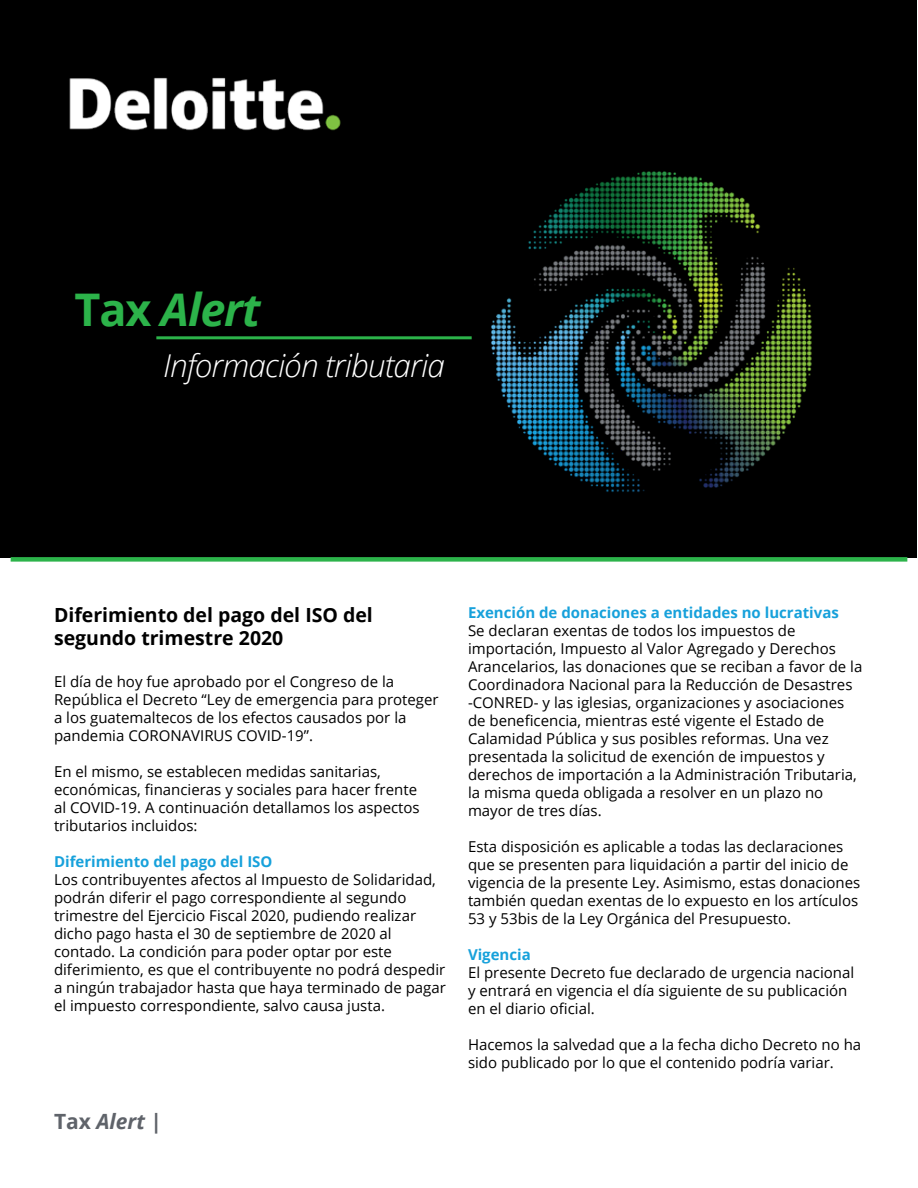
<style>
.page{position:relative;width:918px;height:1188px;background:#fff}
.page>*{position:absolute;margin:0;border:0;box-sizing:border-box;transform-origin:0 0}
.t1{font:italic 700 45px "Open Sans";letter-spacing:-.025em;color:#2cb34a}
.t2{font:italic 300 31.5px "Open Sans";letter-spacing:-.025em;color:#fff}
.t3{font:italic 700 21px "Open Sans";color:#5f636a}
.t4{font:700 19.5px/23.4px "Open Sans";color:#000}
.t5{font:15px/18px "Open Sans";color:#000}
.t6{font:700 15px "Open Sans";color:#17a1db}
.s1{font-style:normal}
</style>
<div class="page">
<div style="left:1px;top:1px;width:916px;height:557px;background:#000"></div>
<hr style="left:156px;top:336px;width:316px;height:3px;background:#2cb34a">
<div style="left:11px;top:557px;width:896px;height:5px;background:#2cb34a"></div>
<img style="left:69px;top:77px;width:272px;height:54px">
<img style="left:491px;top:171px;width:321px;height:321px">
<h1 class="t1" style="left:75px;top:278px;width:188px"><span class="s1">Tax</span> Alert</h1>
<h2 class="t2" style="left:163px;top:344px;width:283px">Información tributaria</h2>
<h3 class="t4" style="left:54px;top:603px;width:320px">Diferimiento del pago del ISO del segundo trimestre 2020</h3>
<p class="t5" style="left:54px;top:672px;width:386px">El día de hoy fue aprobado por el Congreso de la República el Decreto “Ley de emergencia para proteger a los guatemaltecos de los efectos causados por la pandemia CORONAVIRUS COVID-19”.</p>
<p class="t5" style="left:54px;top:762px;width:367px">En el mismo, se establecen medidas sanitarias, económicas, financieras y sociales para hacer frente al COVID-19. A continuación detallamos los aspectos tributarios incluidos:</p>
<p class="t6" style="left:54px;top:851px;width:220px">Diferimiento del pago del ISO</p>
<p class="t5" style="left:54px;top:870px;width:394px">Los contribuyentes afectos al Impuesto de Solidaridad, podrán diferir el pago correspondiente al segundo trimestre del Ejercicio Fiscal 2020, pudiendo realizar dicho pago hasta el 30 de septiembre de 2020 al contado. La condición para poder optar por este diferimiento, es que el contribuyente no podrá despedir a ningún trabajador hasta que haya terminado de pagar el impuesto correspondiente, salvo causa justa.</p>
<h3 class="t3" style="left:54px;top:1106px;width:110px"><span class="s1">Tax</span> Alert |</h3>
<p class="t6" style="left:468px;top:602px;width:372px">Exención de donaciones a entidades no lucrativas</p>
<p class="t5" style="left:468px;top:622px;width:396px">Se declaran exentas de todos los impuestos de importación, Impuesto al Valor Agregado y Derechos Arancelarios, las donaciones que se reciban a favor de la Coordinadora Nacional para la Reducción de Desastres -CONRED- y las iglesias, organizaciones y asociaciones de beneficencia, mientras esté vigente el Estado de Calamidad Pública y sus posibles reformas. Una vez presentada la solicitud de exención de impuestos y derechos de importación a la Administración Tributaria, la misma queda obligada a resolver en un plazo no mayor de tres días.</p>
<p class="t5" style="left:468px;top:838px;width:394px">Esta disposición es aplicable a todas las declaraciones que se presenten para liquidación a partir del inicio de vigencia de la presente Ley. Asimismo, estas donaciones también quedan exentas de lo expuesto en los artículos 53 y 53bis de la Ley Orgánica del Presupuesto.</p>
<p class="t6" style="left:468px;top:944px;width:64px">Vigencia</p>
<p class="t5" style="left:468px;top:964px;width:388px">El presente Decreto fue declarado de urgencia nacional y entrará en vigencia el día siguiente de su publicación en el diario oficial.</p>
<p class="t5" style="left:468px;top:1036px;width:395px">Hacemos la salvedad que a la fecha dicho Decreto no ha sido publicado por lo que el contenido podría variar.</p>
</div>
